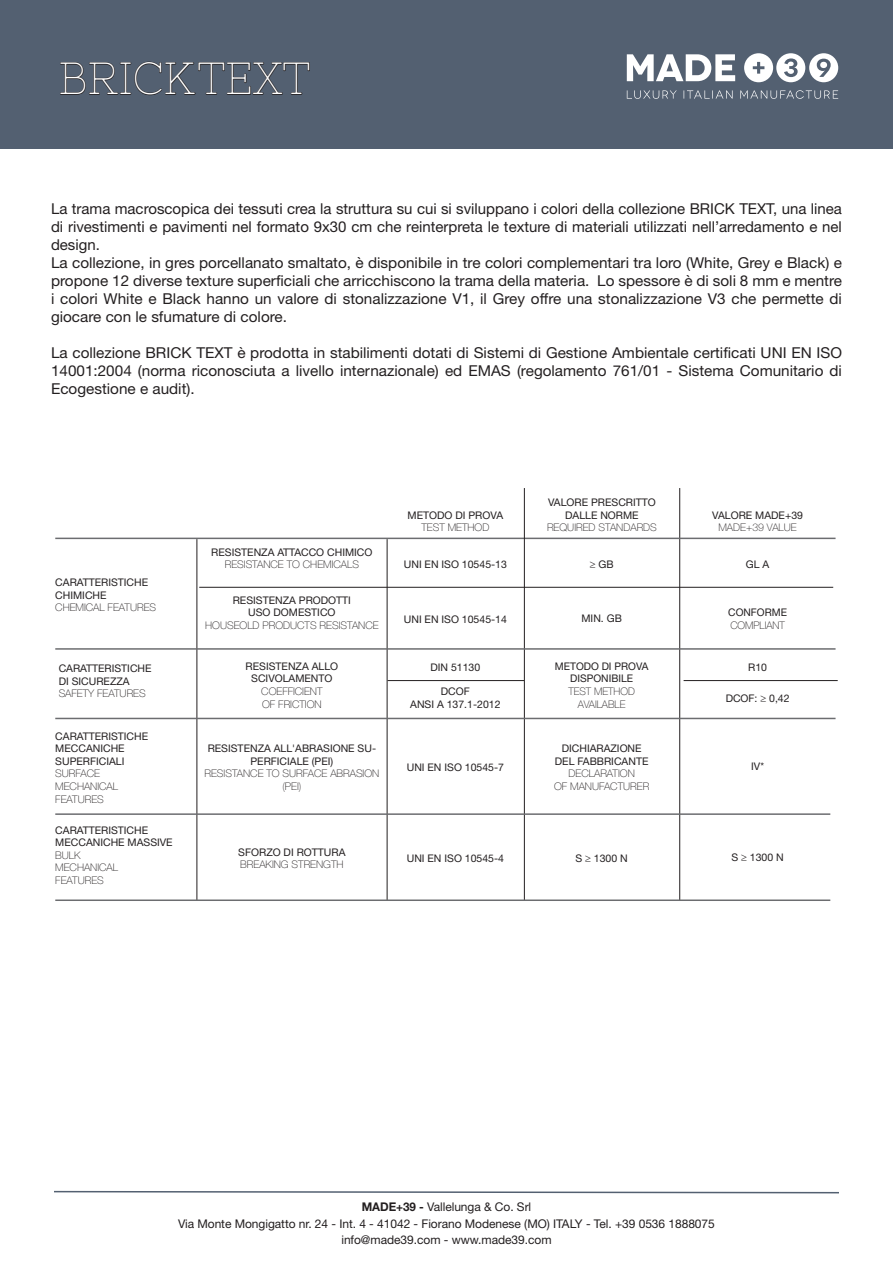
<style>
.page{position:relative;width:893px;height:1263px;background:#fff}
.page>*{position:absolute;margin:0;border:0;box-sizing:border-box;transform-origin:0 0}
.t1{font:45px "Nixie One";color:#fff}
.t2{font:15px/18px "Helvetica Neue";color:#231f20;text-align:justify}
.t3{font:12px "Helvetica Neue";letter-spacing:-.005em;color:#231f20}
.t4{font:10.5px/12.6px "Helvetica Neue";color:#231f20;text-align:center}
.t5{font:100 10.5px/12.6px "Helvetica Neue";color:#231f20;text-align:center}
.s1{font-weight:700}
</style>
<div class="page">
<div style="left:0;top:0;width:893px;height:149px;background:#536071"></div>
<svg style="left:627px;top:53px;width:211px;height:46px"></svg>
<svg style="left:54px;top:1190px;width:785px;height:4px"></svg>
<svg style="left:60px;top:61px;width:250px;height:35px"></svg>
<hr style="left:387px;top:539px;width:1px;height:362px;background:#231f20">
<hr style="left:197px;top:539px;width:1px;height:362px;background:#231f20">
<hr style="left:679px;top:488px;width:1px;height:413px;background:#231f20">
<hr style="left:55px;top:538px;width:780px;height:1px;background:#6c6d70">
<hr style="left:524px;top:488px;width:1px;height:413px;background:#231f20">
<hr style="left:55px;top:648px;width:780px;height:2px;background:#6c6d70">
<hr style="left:55px;top:718px;width:780px;height:1px;background:#6c6d70">
<hr style="left:55px;top:813px;width:775px;height:2px;background:#6c6d70">
<hr style="left:199px;top:587px;width:634px;height:1px;background:#231f20">
<hr style="left:55px;top:899px;width:775px;height:2px;background:#6c6d70">
<hr style="left:684px;top:680px;width:154px;height:1px;background:#231f20">
<hr style="left:388px;top:680px;width:136px;height:1px;background:#231f20">
<p class="t1" style="left:58px;top:53px;width:253px">BRICK TEXT</p>
<p class="t2" style="left:51px;top:199px;width:792px">La trama macroscopica dei tessuti crea la struttura su cui si sviluppano i colori della collezione BRICK TEXT, una linea di rivestimenti e pavimenti nel formato 9x30 cm che reinterpreta le texture di materiali utilizzati nell’arredamento e nel design.</p>
<p class="t2" style="left:51px;top:253px;width:792px">La collezione, in gres porcellanato smaltato, è disponibile in tre colori complementari tra loro (White, Grey e Black) e propone 12 diverse texture superficiali che arricchiscono la trama della materia. Lo spessore è di soli 8 mm e mentre i colori White e Black hanno un valore di stonalizzazione V1, il Grey offre una stonalizzazione V3 che permette di giocare con le sfumature di colore.</p>
<p class="t2" style="left:51px;top:343px;width:792px">La collezione BRICK TEXT è prodotta in stabilimenti dotati di Sistemi di Gestione Ambientale certificati UNI EN ISO 14001:2004 (norma riconosciuta a livello internazionale) ed EMAS (regolamento 761/01 - Sistema Comunitario di Ecogestione e audit).</p>
<p class="t4" style="left:55px;top:576px;width:94px;text-align:left">CARATTERISTICHE<br>CHIMICHE</p>
<p class="t5" style="left:55px;top:601px;width:102px">CHEMICAL FEATURES</p>
<p class="t4" style="left:59px;top:662px;width:94px">CARATTERISTICHE</p>
<p class="t4" style="left:59px;top:674px;width:72px">DI SICUREZZA</p>
<p class="t5" style="left:59px;top:687px;width:89px">SAFETY FEATURES</p>
<p class="t4" style="left:55px;top:729px;width:94px">CARATTERISTICHE</p>
<p class="t4" style="left:55px;top:742px;width:71px">MECCANICHE</p>
<p class="t4" style="left:55px;top:754px;width:71px">SUPERFICIALI</p>
<p class="t5" style="left:55px;top:767px;width:46px">SURFACE</p>
<p class="t5" style="left:55px;top:780px;width:64px">MECHANICAL</p>
<p class="t5" style="left:55px;top:792px;width:50px">FEATURES</p>
<p class="t4" style="left:55px;top:823px;width:94px">CARATTERISTICHE</p>
<p class="t4" style="left:55px;top:836px;width:119px">MECCANICHE MASSIVE</p>
<p class="t5" style="left:55px;top:849px;width:27px">BULK</p>
<p class="t5" style="left:55px;top:861px;width:64px">MECHANICAL</p>
<p class="t5" style="left:55px;top:874px;width:50px">FEATURES</p>
<p class="t4" style="left:211px;top:546px;width:163px">RESISTENZA ATTACCO CHIMICO</p>
<p class="t5" style="left:225px;top:558px;width:136px">RESISTANCE TO CHEMICALS</p>
<p class="t4" style="left:233px;top:593px;width:120px">RESISTENZA PRODOTTI</p>
<p class="t4" style="left:248px;top:606px;width:89px">USO DOMESTICO</p>
<p class="t5" style="left:205px;top:619px;width:175px">HOUSEOLD PRODUCTS RESISTANCE</p>
<p class="t4" style="left:246px;top:660px;width:94px">RESISTENZA ALLO<br>SCIVOLAMENTO</p>
<p class="t5" style="left:261px;top:685px;width:63px">COEFFICIENT</p>
<p class="t5" style="left:262px;top:697px;width:61px">OF FRICTION</p>
<p class="t4" style="left:208px;top:742px;width:170px">RESISTENZA ALL'ABRASIONE SU-<br>PERFICIALE (PEI)</p>
<p class="t5" style="left:204px;top:767px;width:176px">RESISTANCE TO SURFACE ABRASION (PEI)</p>
<p class="t4" style="left:238px;top:845px;width:109px">SFORZO DI ROTTURA</p>
<p class="t5" style="left:240px;top:858px;width:105px">BREAKING STRENGTH</p>
<p class="t4" style="left:408px;top:509px;width:97px">METODO DI PROVA</p>
<p class="t5" style="left:421px;top:521px;width:69px">TEST METHOD</p>
<p class="t4" style="left:548px;top:496px;width:109px">VALORE PRESCRITTO</p>
<p class="t4" style="left:565px;top:509px;width:75px">DALLE NORME</p>
<p class="t5" style="left:547px;top:521px;width:111px">REQUIRED STANDARDS</p>
<p class="t4" style="left:712px;top:509px;width:92px">VALORE MADE+39</p>
<p class="t5" style="left:718px;top:521px;width:80px">MADE+39 VALUE</p>
<p class="t4" style="left:404px;top:558px;width:105px">UNI EN ISO 10545-13</p>
<p class="t4" style="left:590px;top:558px;width:25px">≥ GB</p>
<p class="t4" style="left:746px;top:558px;width:25px">GL A</p>
<p class="t4" style="left:404px;top:612px;width:105px">UNI EN ISO 10545-14</p>
<p class="t4" style="left:581px;top:612px;width:42px">MIN. GB</p>
<p class="t4" style="left:728px;top:606px;width:60px">CONFORME</p>
<p class="t5" style="left:730px;top:619px;width:56px">COMPLIANT</p>
<p class="t4" style="left:555px;top:659px;width:95px">METODO DI PROVA<br>DISPONIBILE</p>
<p class="t5" style="left:568px;top:685px;width:68px">TEST METHOD<br>AVAILABLE</p>
<p class="t4" style="left:430px;top:661px;width:51px">DIN 51130</p>
<p class="t4" style="left:748px;top:661px;width:20px">R10</p>
<p class="t4" style="left:441px;top:685px;width:30px">DCOF</p>
<p class="t4" style="left:410px;top:698px;width:92px">ANSI A 137.1-2012</p>
<p class="t4" style="left:726px;top:692px;width:65px">DCOF: ≥ 0,42</p>
<p class="t4" style="left:562px;top:742px;width:81px">DICHIARAZIONE</p>
<p class="t4" style="left:555px;top:754px;width:95px">DEL FABBRICANTE</p>
<p class="t5" style="left:569px;top:767px;width:68px">DECLARATION</p>
<p class="t5" style="left:554px;top:780px;width:97px">OF MANUFACTURER</p>
<p class="t4" style="left:407px;top:761px;width:99px">UNI EN ISO 10545-7</p>
<p class="t4" style="left:751px;top:760px;width:14px">IV*</p>
<p class="t4" style="left:407px;top:852px;width:99px">UNI EN ISO 10545-4</p>
<p class="t4" style="left:576px;top:852px;width:54px">S ≥ 1300 N</p>
<p class="t4" style="left:731px;top:851px;width:54px">S ≥ 1300 N</p>
<p class="t3" style="left:362px;top:1199px;width:171px"><span class="s1">MADE+39 -</span> Vallelunga &amp; Co. Srl</p>
<p class="t3" style="left:178px;top:1216px;width:538px">Via Monte Mongigatto nr. 24 - Int. 4 - 41042 - Fiorano Modenese (MO) ITALY - Tel. +39 0536 1888075</p>
<p class="t3" style="left:341px;top:1232px;width:212px">info@made39.com - www.made39.com</p>
</div>
